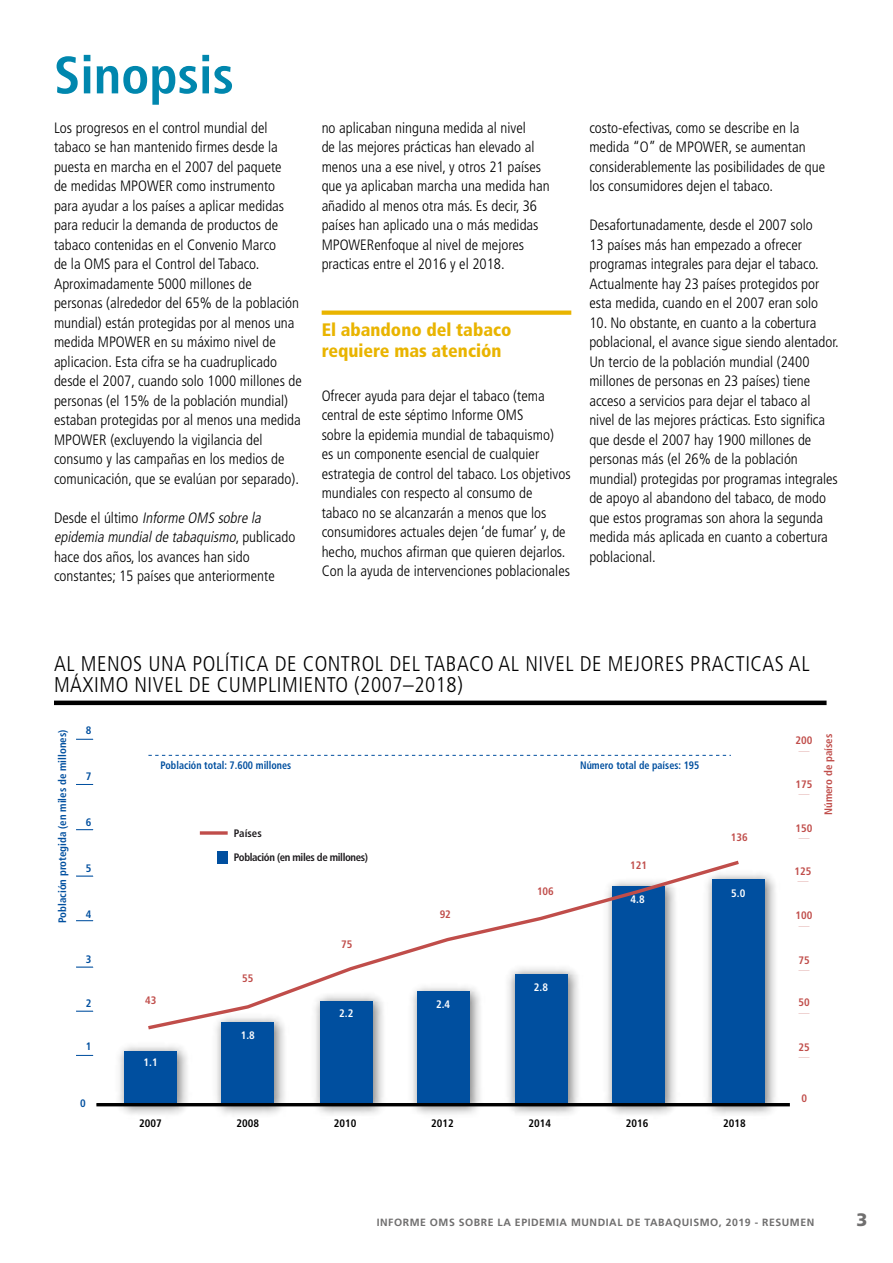
<style>
.page{position:relative;width:893px;height:1263px;background:#fff}
.page>*{position:absolute;margin:0;border:0;box-sizing:border-box;transform-origin:0 0}
.t1{font:700 condensed 52.5px "Frutiger LT Std";color:#0087ae}
.t2{font:300 condensed 21.3px "Frutiger LT Std";letter-spacing:.025em;color:#000}
.t3{font:900 condensed 18px/21.3px "Frutiger LT Std";color:#e9b400}
.t4{font:900 18px "Frutiger LT Std";color:#706f6f}
.t5{font:300 condensed 15px/19.5px "Frutiger";color:#000}
.t6{font:700 condensed 10.8px "Frutiger LT Std";color:#c04d4a}
.t7{font:700 condensed 10.8px "Frutiger LT Std";color:#004f9f;scale:.93 1}
.t8{font:700 condensed 10.8px "Frutiger LT Std";color:#004f9f}
.t9{font:700 condensed 10.8px "Frutiger LT Std";letter-spacing:-.035em;color:#1f1c1f}
.t10{font:700 condensed 10.8px "Frutiger LT Std";color:#000}
.t11{font:700 condensed 10.8px "Frutiger LT Std";color:#fff}
.t12{font:700 10.5px "Frutiger LT Std";letter-spacing:.05em;color:#706f6f}
.s1{font-style:italic}
</style>
<div class="page">
<div style="left:322px;top:310px;width:249px;height:5px;background:#e9b400"></div>
<hr style="left:54px;top:701px;width:772px;height:4px;background:#000">
<svg style="left:76px;top:1055px;width:17px;height:1px"></svg>
<svg style="left:76px;top:1011px;width:17px;height:1px"></svg>
<svg style="left:76px;top:967px;width:17px;height:1px"></svg>
<svg style="left:76px;top:920px;width:17px;height:1px"></svg>
<svg style="left:76px;top:876px;width:17px;height:1px"></svg>
<svg style="left:76px;top:829px;width:17px;height:1px"></svg>
<svg style="left:76px;top:784px;width:17px;height:1px"></svg>
<svg style="left:76px;top:739px;width:17px;height:1px"></svg>
<img style="left:111px;top:1046px;width:85px;height:68px">
<div style="left:124px;top:1051px;width:53px;height:52px;background:#004f9f"></div>
<img style="left:208px;top:1032px;width:86px;height:83px">
<div style="left:221px;top:1022px;width:53px;height:81px;background:#004f9f"></div>
<img style="left:306px;top:1032px;width:85px;height:83px">
<div style="left:320px;top:1001px;width:53px;height:102px;background:#004f9f"></div>
<img style="left:403px;top:1032px;width:85px;height:82px">
<div style="left:417px;top:991px;width:53px;height:112px;background:#004f9f"></div>
<img style="left:502px;top:1032px;width:85px;height:82px">
<div style="left:515px;top:974px;width:52px;height:129px;background:#004f9f"></div>
<img style="left:599px;top:1032px;width:85px;height:82px">
<div style="left:612px;top:886px;width:53px;height:217px;background:#004f9f"></div>
<img style="left:699px;top:874px;width:85px;height:241px">
<div style="left:712px;top:879px;width:53px;height:224px;background:#004f9f"></div>
<hr style="left:96px;top:1103px;width:694px;height:3px;background:#000">
<svg style="left:148px;top:755px;width:583px;height:1px"></svg>
<svg style="left:148px;top:860px;width:595px;height:172px"></svg>
<div style="left:217px;top:851px;width:11px;height:12px;background:#004f9f"></div>
<svg style="left:200px;top:831px;width:28px;height:4px"></svg>
<h1 class="t1" style="left:54px;top:44px;width:181px">Sinopsis</h1>
<p class="t5" style="left:54px;top:118px;width:249px">Los progresos en el control mundial del tabaco se han mantenido firmes desde la puesta en marcha en el 2007 del paquete<br>de medidas MPOWER como instrumento para ayudar a los países a aplicar medidas para reducir la demanda de productos de tabaco contenidas en el Convenio Marco<br>de la OMS para el Control del Tabaco.<br>Aproximadamente 5000 millones de personas (alrededor del 65% de la población mundial) están protegidas por al menos una medida MPOWER en su máximo nivel de aplicacion. Esta cifra se ha cuadruplicado desde el 2007, cuando solo 1000 millones de personas (el 15% de la población mundial) estaban protegidas por al menos una medida MPOWER (excluyendo la vigilancia del consumo y las campañas en los medios de comunicación, que se evalúan por separado).</p>
<p class="t5" style="left:54px;top:508px;width:243px">D e s d e e l ú l t i m o <span class="s1">Informe OMS sobre la epidemia mundialde tabaquismo</span>, p u b l i c a d o hace dos años, los avances han sido constantes; 15 países que anteriormente</p>
<p class="t5" style="left:322px;top:118px;width:229px">no aplicaban ninguna medida al nivel<br>de las mejores prácticas han elevado al menos una a ese nivel, y otros 21 países que ya aplicaban marcha una medida han añadido al menos otra más. Es decir, 36 países han aplicado una o más medidas MPOWERenfoque al nivel de mejores practicas entre el 2016 y el 2018.</p>
<p class="t3" style="left:322px;top:319px;width:191px">El abandono del tabaco requiere mas atención</p>
<p class="t5" style="left:322px;top:386px;width:250px">Ofrecer ayuda para dejar el tabaco (tema central de este séptimo Informe OMS<br>sobre la epidemia mundial de tabaquismo)<br>es un componente esencial de cualquier estrategia de control del tabaco. Los objetivos mundiales con respecto al consumo de tabaco no se alcanzarán a menos que los consumidores actuales dejen ‘de fumar’ y, de hecho, muchos afirman que quieren dejarlos.<br>Con la ayuda de intervenciones poblacionales</p>
<p class="t5" style="left:589px;top:118px;width:237px">costo-efectivas, como se describe en la medida “O” de MPOWER, se aumentan considerablemente las posibilidades de que los consumidores dejen el tabaco.</p>
<p class="t5" style="left:589px;top:215px;width:231px">Desafortunadamente, desde el 2007 solo 13 países más han empezado a ofrecer programas integrales para dejar el tabaco.<br>Actualmente hay 23 países protegidos por esta medida, cuando en el 2007 eran solo</p>
<p class="t5" style="left:589px;top:313px;width:251px">10. No obstante, en cuanto a la cobertura poblacional, el avance sigue siendo alentador.<br>Un tercio de la población mundial (2400 millones de personas en 23 países) tiene acceso a servicios para dejar el tabaco al nivel de las mejores prácticas. Esto significa que desde el 2007 hay 1900 millones de personas más (el 26% de la población mundial) protegidas por programas integrales de apoyo al abandono del tabaco, de modo que estos programas son ahora la segunda medida más aplicada en cuanto a cobertura poblacional.</p>
<h2 class="t2" style="left:54px;top:651px;width:599px">AL MENOS UNA POLÍTICA DE CONTROL DEL TABACO AL NIVEL DE MEJORES</h2>
<h2 class="t2" style="left:690px;top:651px;width:12px">PRACTICAS</h2>
<h2 class="t2" style="left:789px;top:651px;width:22px">AL</h2>
<h2 class="t2" style="left:54px;top:673px;width:410px">MÁXIMO NIVEL DE CUMPLIMIENTO (2007–2018)</h2>
<p class="t8" style="left:56px;top:923px;width:195px;rotate:-90deg">Población protegida (en miles de millones)</p>
<p class="t8" style="left:86px;top:724px;width:7px">8</p>
<p class="t8" style="left:86px;top:770px;width:7px">7</p>
<p class="t8" style="left:86px;top:816px;width:7px">6</p>
<p class="t8" style="left:86px;top:861px;width:7px">5</p>
<p class="t8" style="left:86px;top:907px;width:7px">4</p>
<p class="t8" style="left:86px;top:953px;width:7px">3</p>
<p class="t8" style="left:86px;top:997px;width:7px">2</p>
<p class="t8" style="left:86px;top:1040px;width:7px">1</p>
<p class="t8" style="left:80px;top:1096px;width:7px">0</p>
<p class="t7" style="left:160px;top:759px;width:142px">Población total: 7.600 millones</p>
<p class="t7" style="left:580px;top:759px;width:130px">Número total de países: 195</p>
<p class="t6" style="left:145px;top:994px;width:13px">43</p>
<p class="t11" style="left:144px;top:1056px;width:16px">1.1</p>
<p class="t9" style="left:234px;top:826px;width:30px">Países</p>
<p class="t9" style="left:234px;top:850px;width:136px">Población (en miles de millones)</p>
<p class="t6" style="left:242px;top:972px;width:13px">55</p>
<p class="t11" style="left:241px;top:1029px;width:16px">1.8</p>
<p class="t6" style="left:341px;top:937px;width:13px">75</p>
<p class="t11" style="left:339px;top:1007px;width:16px">2.2</p>
<p class="t6" style="left:440px;top:908px;width:13px">92</p>
<p class="t11" style="left:436px;top:997px;width:16px">2.4</p>
<p class="t6" style="left:537px;top:885px;width:18px">106</p>
<p class="t11" style="left:534px;top:980px;width:16px">2.8</p>
<p class="t6" style="left:630px;top:858px;width:18px">121</p>
<p class="t11" style="left:631px;top:893px;width:16px">4.8</p>
<p class="t6" style="left:731px;top:830px;width:18px">136</p>
<p class="t11" style="left:731px;top:887px;width:16px">5.0</p>
<p class="t10" style="left:139px;top:1116px;width:24px">2007</p>
<p class="t10" style="left:237px;top:1116px;width:24px">2008</p>
<p class="t10" style="left:334px;top:1116px;width:24px">2010</p>
<p class="t10" style="left:431px;top:1116px;width:24px">2012</p>
<p class="t10" style="left:529px;top:1116px;width:24px">2014</p>
<p class="t10" style="left:626px;top:1116px;width:24px">2016</p>
<p class="t10" style="left:723px;top:1116px;width:24px">2018</p>
<p class="t6" style="left:795px;top:734px;width:18px">200</p>
<p class="t6" style="left:795px;top:777px;width:18px">175</p>
<p class="t6" style="left:795px;top:821px;width:18px">150</p>
<p class="t6" style="left:822px;top:815px;width:83px;rotate:-90deg">Número de países</p>
<p class="t6" style="left:794px;top:864px;width:18px">125</p>
<p class="t6" style="left:795px;top:909px;width:18px">100</p>
<p class="t6" style="left:798px;top:953px;width:13px">75</p>
<p class="t6" style="left:798px;top:996px;width:13px">50</p>
<p class="t6" style="left:798px;top:1041px;width:13px">25</p>
<p class="t6" style="left:801px;top:1092px;width:7px">0</p>
<p class="t12" style="left:377px;top:1216px;width:439px">INFORME OMS SOBRE LA EPIDEMIA MUNDIAL DE TABAQUISMO, 2019 - RESUMEN</p>
<p class="t4" style="left:856px;top:1208px;width:13px">3</p>
</div>
